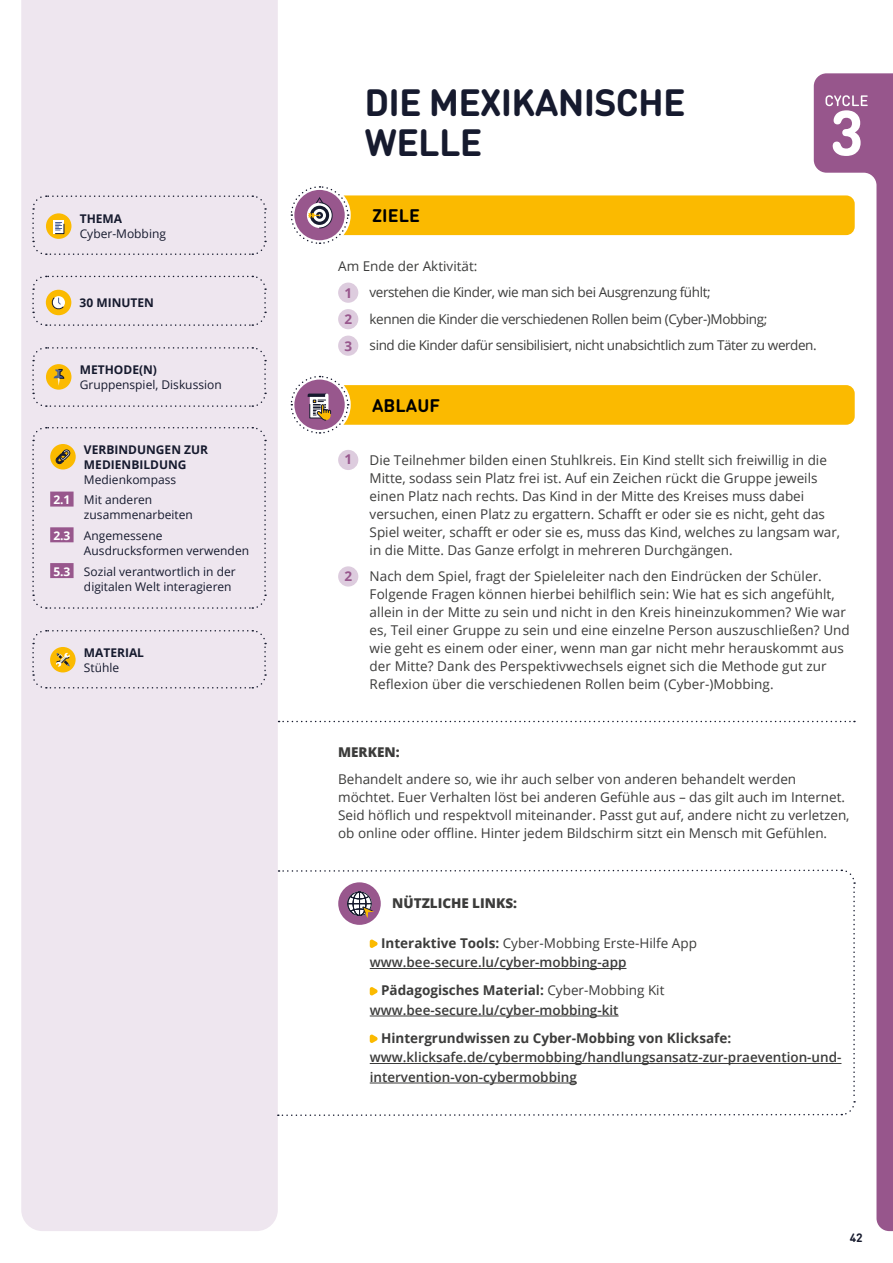
<style>
.page{position:relative;width:893px;height:1263px;background:#fff}
.page>*{position:absolute;margin:0;border:0;box-sizing:border-box;transform-origin:0 0}
.H1_-_fiche{font:700 37.5px "DIN Round Pro";letter-spacing:-.02em;color:#161a2e}
.H2_-_portrait{font:700 18px "DIN Round Pro";letter-spacing:.005em;color:#000}
.P_-_fiche{font:13.5px/18px "Open Sans";color:#3c3c3b}
.P_-_fiche-2{font:600 13.5px/19.5px "Open Sans";color:#3c3c3b}
.P_-_fiche-3{font:13.5px "Open Sans";letter-spacing:-.03em;color:#3c3c3b}
.P_-_fiche-4{font:800 13.5px "Open Sans";color:#3c3c3b}
.t1{font:700 13.5px "Open Sans";color:#98578d}
.colonne_P_OK{font:12px/15px "Open Sans";color:#161a2e}
.colonne_P_OK-2{font:700 12px/15px "Open Sans";color:#161a2e}
.t2{font:700 12px "DIN Round Pro";color:#161a2d}
.s1{font-weight:700}
.s2{font-weight:400}
.s3{font-weight:700;color:#fff}
</style>
<div class="page">
<div style="left:21px;top:0;width:257px;height:1231px;background:#eee6ef"></div>
<svg style="left:814px;top:73px;width:79px;height:1158px"></svg>
<svg style="left:825px;top:95px;width:43px;height:61px"></svg>
<div style="left:320px;top:195px;width:535px;height:40px;background:#fbba00;border-radius:9px"></div>
<div style="left:320px;top:385px;width:535px;height:40px;background:#fbba00;border-radius:9px"></div>
<div style="left:338px;top:283px;width:20px;height:20px;background:#ddccde;border-radius:50%"></div>
<div style="left:338px;top:309px;width:20px;height:20px;background:#ddccde;border-radius:50%"></div>
<div style="left:338px;top:336px;width:20px;height:20px;background:#ddccde;border-radius:50%"></div>
<div style="left:338px;top:450px;width:20px;height:20px;background:#ddccde;border-radius:50%"></div>
<div style="left:338px;top:566px;width:20px;height:21px;background:#ddccde;border-radius:50%"></div>
<div style="left:288px;top:184px;width:63px;height:62px;border:6px solid #fff;border-radius:50%"></div>
<div style="left:288px;top:374px;width:63px;height:62px;border:6px solid #fff;border-radius:50%"></div>
<svg style="left:290px;top:185px;width:59px;height:60px"></svg>
<svg style="left:279px;top:721px;width:576px;height:1px"></svg>
<svg style="left:278px;top:869px;width:578px;height:248px"></svg>
<svg style="left:290px;top:375px;width:59px;height:59px"></svg>
<svg style="left:32px;top:629px;width:235px;height:60px;background:#eae0e4"></svg>
<div style="left:32px;top:426px;width:235px;height:183px;background:#eee6ef"></div>
<svg style="left:32px;top:346px;width:235px;height:62px;background:#eae1e4"></svg>
<svg style="left:32px;top:275px;width:235px;height:52px;background:#eae0e4"></svg>
<svg style="left:32px;top:195px;width:235px;height:61px;background:#eae1e5"></svg>
<p class="colonne_P_OK" style="left:80px;top:211px;width:88px"><span class="s1">THEMA<br></span>Cyber-Mobbing</p>
<p class="colonne_P_OK-2" style="left:80px;top:295px;width:76px">30 MINUTEN</p>
<p class="colonne_P_OK" style="left:80px;top:362px;width:144px"><span class="s1">METHODE(N)<br></span>Gruppenspiel, Diskussion</p>
<p class="colonne_P_OK-2" style="left:84px;top:441px;width:126px">VERBINDUNGEN ZUR<br>MEDIENBILDUNG<br><span class="s2">Medienkompass</span></p>
<p class="colonne_P_OK" style="left:84px;top:492px;width:110px;text-indent:-31px"><span class="s3">2.1</span> Mit anderen zusammenarbeiten</p>
<p class="colonne_P_OK" style="left:84px;top:528px;width:167px;text-indent:-31px"><span class="s3">2.3</span> Angemessene<br>Ausdrucksformen verwenden</p>
<p class="colonne_P_OK" style="left:84px;top:564px;width:153px;text-indent:-31px"><span class="s3">5.3</span> Sozial verantwortlich in der digitalen Welt interagieren</p>
<p class="colonne_P_OK-2" style="left:84px;top:644px;width:62px">MATERIAL<br><span class="s2">Stühle</span></p>
<p class="H1_-_fiche" style="left:364px;top:76px;width:323px">DIE MEXIKANISCHE</p>
<p class="H1_-_fiche" style="left:364px;top:116px;width:120px">WELLE</p>
<p class="H2_-_portrait" style="left:372px;top:203px;width:50px">ZIELE</p>
<p class="P_-_fiche" style="left:338px;top:257px;width:141px">Am Ende der Aktivität:</p>
<p class="t1" style="left:344px;top:283px;width:9px">1</p>
<p class="P_-_fiche-3" style="left:370px;top:283px;width:343px">verstehen die Kinder, wie man sich bei Ausgrenzung fühlt;</p>
<p class="t1" style="left:344px;top:310px;width:9px">2</p>
<p class="P_-_fiche-3" style="left:370px;top:310px;width:399px">kennen die Kinder die verschiedenen Rollen beim (Cyber-)Mobbing;</p>
<p class="t1" style="left:344px;top:336px;width:9px">3</p>
<p class="P_-_fiche-3" style="left:370px;top:336px;width:449px">sind die Kinder dafür sensibilisiert, nicht unabsichtlich zum Täter zu werden.</p>
<p class="H2_-_portrait" style="left:372px;top:392px;width:70px">ABLAUF</p>
<p class="t1" style="left:344px;top:450px;width:9px">1</p>
<p class="P_-_fiche" style="left:370px;top:450px;width:472px">Die Teilnehmer bilden einen Stuhlkreis. Ein Kind stellt sich freiwillig in die Mitte, sodass sein Platz frei ist. Auf ein Zeichen rückt die Gruppe jeweils einen Platz nach rechts. Das Kind in der Mitte des Kreises muss dabei versuchen, einen Platz zu ergattern. Schafft er oder sie es nicht, geht das Spiel weiter, schafft er oder sie es, muss das Kind, welches zu langsam war, in die Mitte. Das Ganze erfolgt in mehreren Durchgängen.</p>
<p class="t1" style="left:344px;top:566px;width:9px">2</p>
<p class="P_-_fiche" style="left:370px;top:567px;width:482px">Nach dem Spiel, fragt der Spieleleiter nach den Eindrücken der Schüler.<br>Folgende Fragen können hierbei behilflich sein: Wie hat es sich angefühlt, allein in der Mitte zu sein und nicht in den Kreis hineinzukommen? Wie war es, Teil einer Gruppe zu sein und eine einzelne Person auszuschließen? Und wie geht es einem oder einer, wenn man gar nicht mehr herauskommt aus der Mitte? Dank des Perspektivwechsels eignet sich die Methode gut zur Reflexion über die verschiedenen Rollen beim (Cyber-)Mobbing.</p>
<p class="P_-_fiche-4" style="left:338px;top:742px;width:63px">MERKEN:</p>
<p class="P_-_fiche" style="left:338px;top:769px;width:513px">Behandelt andere so, wie ihr auch selber von anderen behandelt werden möchtet. Euer Verhalten löst bei anderen Gefühle aus – das gilt auch im Internet.<br>Seid höflich und respektvoll miteinander. Passt gut auf, andere nicht zu verletzen, ob online oder offline. Hinter jedem Bildschirm sitzt ein Mensch mit Gefühlen.</p>
<p class="P_-_fiche-4" style="left:392px;top:893px;width:126px">NÜTZLICHE LINKS:</p>
<p class="P_-_fiche-2" style="left:370px;top:933px;width:329px;text-indent:11px"><span class="s1">Interaktive Tools:</span> <span class="s2">Cyber-Mobbing Erste-Hilfe App </span>www.bee-secure.lu/cyber-mobbing-app</p>
<p class="P_-_fiche-2" style="left:370px;top:980px;width:296px;text-indent:11px"><span class="s1">Pädagogisches Material:</span> <span class="s2">Cyber-Mobbing Kit </span>www.bee-secure.lu/cyber-mobbing-kit</p>
<p class="P_-_fiche-2" style="left:370px;top:1028px;width:473px;text-indent:11px"><span class="s1">Hintergrundwissen zu Cyber-Mobbing von Klicksafe: </span>www.klicksafe.de/cybermobbing/handlungsansatz-zur-praevention-und&shy;intervention-von-cybermobbing</p>
<p class="t2" style="left:850px;top:1229px;width:15px">42</p>
</div>
